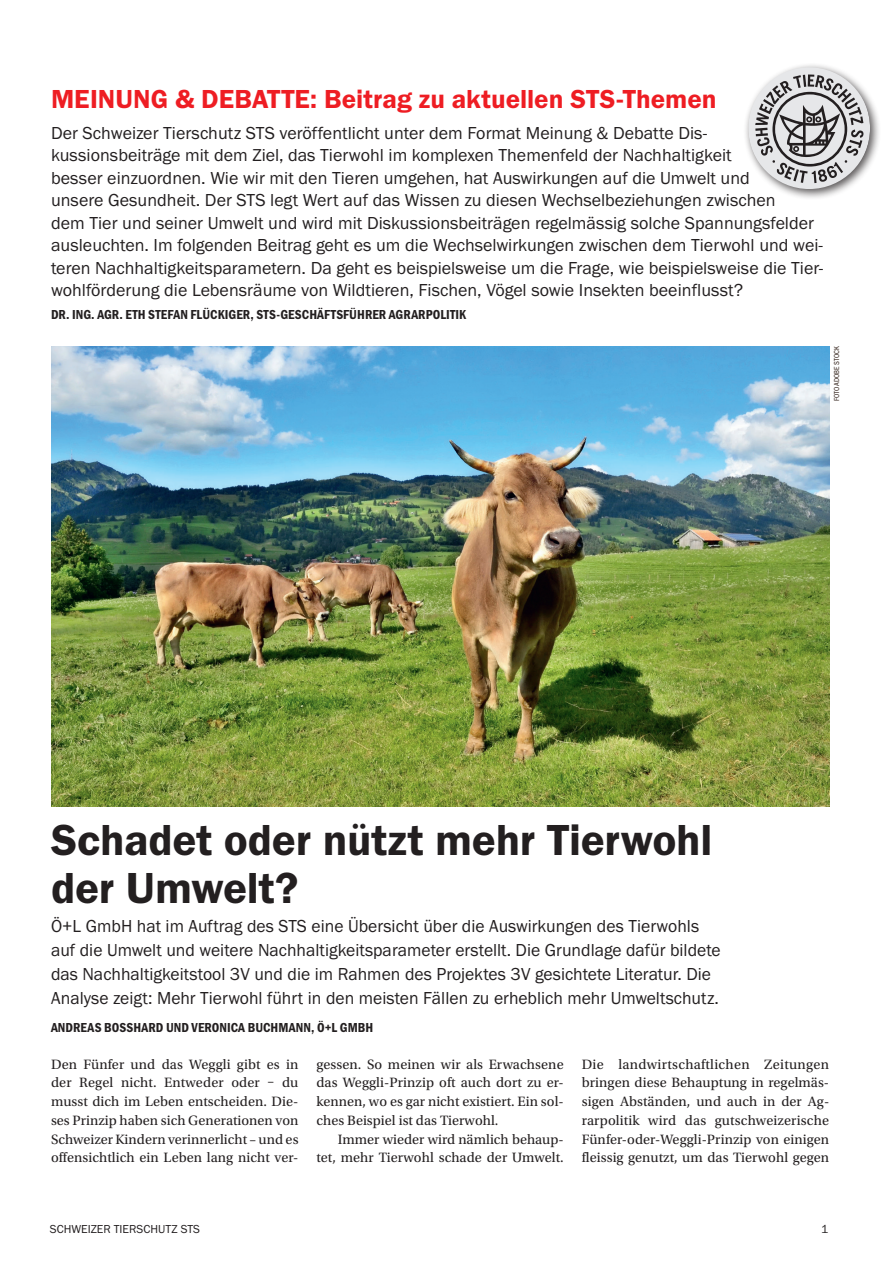
<style>
.page{position:relative;width:893px;height:1263px;background:#fff}
.page>*{position:absolute;margin:0;border:0;box-sizing:border-box;transform-origin:0 0}
.t1{font:45px/48px "Franklin Gothic URW Dem";letter-spacing:-.005em;color:#231f20}
.t2{font:27px "Franklin Gothic URW Dem";color:#ee1d23}
.t3{font:18px/22.5px "Franklin Gothic URW Boo";color:#231f20}
.t4{font:14.25px/18.8px "Utopia Std";letter-spacing:.005em;color:#231f20;text-align:justify}
.t5{font:13.5px "Franklin Gothic URW Con Dem";color:#231f20}
.t6{font:12px "Franklin Gothic URW Boo";color:#231f20}
.t7{font:7.5px "Franklin Gothic URW Cond";color:#2d1c14}
</style>
<div class="page">
<img style="left:51px;top:346px;width:778px;height:460px">
<div style="left:743px;top:62px;width:138px;height:138px;background:#231f20;opacity:.75"></div>
<svg style="left:748px;top:67px;width:122px;height:122px"></svg>
<h2 class="t2" style="left:51px;top:82px;width:667px">MEINUNG &amp; DEBATTE: Beitrag zu aktuellen STS-Themen</h2>
<p class="t3" style="left:51px;top:121px;width:774px">Der Schweizer Tierschutz STS veröffentlicht unter dem Format Meinung &amp; Debatte Dis&shy;kussionsbeiträge mit dem Ziel, das Tierwohl im komplexen Themenfeld der Nachhaltigkeit<br>besser einzuordnen. Wie wir mit den Tieren umgehen, hat Auswirkungen auf die Umwelt und<br>unsere Gesundheit. Der STS legt Wert auf das Wissen zu diesen Wechselbeziehungen zwischen<br>dem Tier und seiner Umwelt und wird mit Diskussionsbeiträgen regelmässig solche Spannungsfelder ausleuchten. Im folgenden Beitrag geht es um die Wechselwirkungen zwischen dem Tierwohl und wei&shy;teren Nachhaltigkeitsparametern. Da geht es beispielsweise um die Frage, wie beispielsweise die Tier&shy;wohlförderung die Lebensräume von Wildtieren, Fischen, Vögel sowie Insekten beeinflusst?</p>
<p class="t5" style="left:51px;top:305px;width:417px">DR. ING. AGR. ETH STEFAN FLÜCKIGER, STS-GESCHÄFTSFÜHRER AGRARPOLITIK</p>
<p class="t7" style="left:831px;top:401px;width:57px;rotate:-90deg">FOTO ADOBE STOCK</p>
<h1 class="t1" style="left:51px;top:815px;width:663px">Schadet oder nützt mehr Tierwohl der Umwelt?</h1>
<p class="t3" style="left:51px;top:913px;width:671px;line-height:24px">Ö+L GmbH hat im Auftrag des STS eine Übersicht über die Auswirkungen des Tierwohls auf die Umwelt und weitere Nachhaltigkeitsparameter erstellt. Die Grundlage dafür bildete das Nachhaltigkeitstool 3V und die im Rahmen des Projektes 3V gesichtete Literatur. Die Analyse zeigt: Mehr Tierwohl führt in den meisten Fällen zu erheblich mehr Umweltschutz.</p>
<p class="t5" style="left:51px;top:1019px;width:324px">ANDREAS BOSSHARD UND VERONICA BUCHMANN, Ö+L GMBH</p>
<p class="t4" style="left:51px;top:1055px;width:249px">Den Fünfer und das Weggli gibt es in der Regel nicht. Entweder oder – du musst dich im Leben entscheiden. Die&shy;ses Prinzip haben sich Generationen von Schweizer Kindern verinnerlicht – und es offensichtlich ein Leben lang nicht ver-</p>
<p class="t4" style="left:316px;top:1055px;width:249px">gessen. So meinen wir als Erwachsene das Weggli-Prinzip oft auch dort zu er&shy;kennen, wo es gar nicht existiert. Ein sol&shy;ches Beispiel ist das Tierwohl.</p>
<p class="t4" style="left:316px;top:1130px;width:249px;text-align:right">Immer wieder wird nämlich behaup&shy;tet, mehr Tierwohl schade der Umwelt.</p>
<p class="t4" style="left:582px;top:1055px;width:249px">Die landwirtschaftlichen Zeitungen bringen diese Behauptung in regelmäs&shy;sigen Abständen, und auch in der Ag&shy;rarpolitik wird das gutschweizerische Fünfer-oder-Weggli-Prinzip von einigen fleissig genutzt, um das Tierwohl gegen</p>
<p class="t6" style="left:50px;top:1222px;width:152px">SCHWEIZER TIERSCHUTZ STS</p>
<p class="t6" style="left:821px;top:1222px;width:9px">1</p>
</div>
